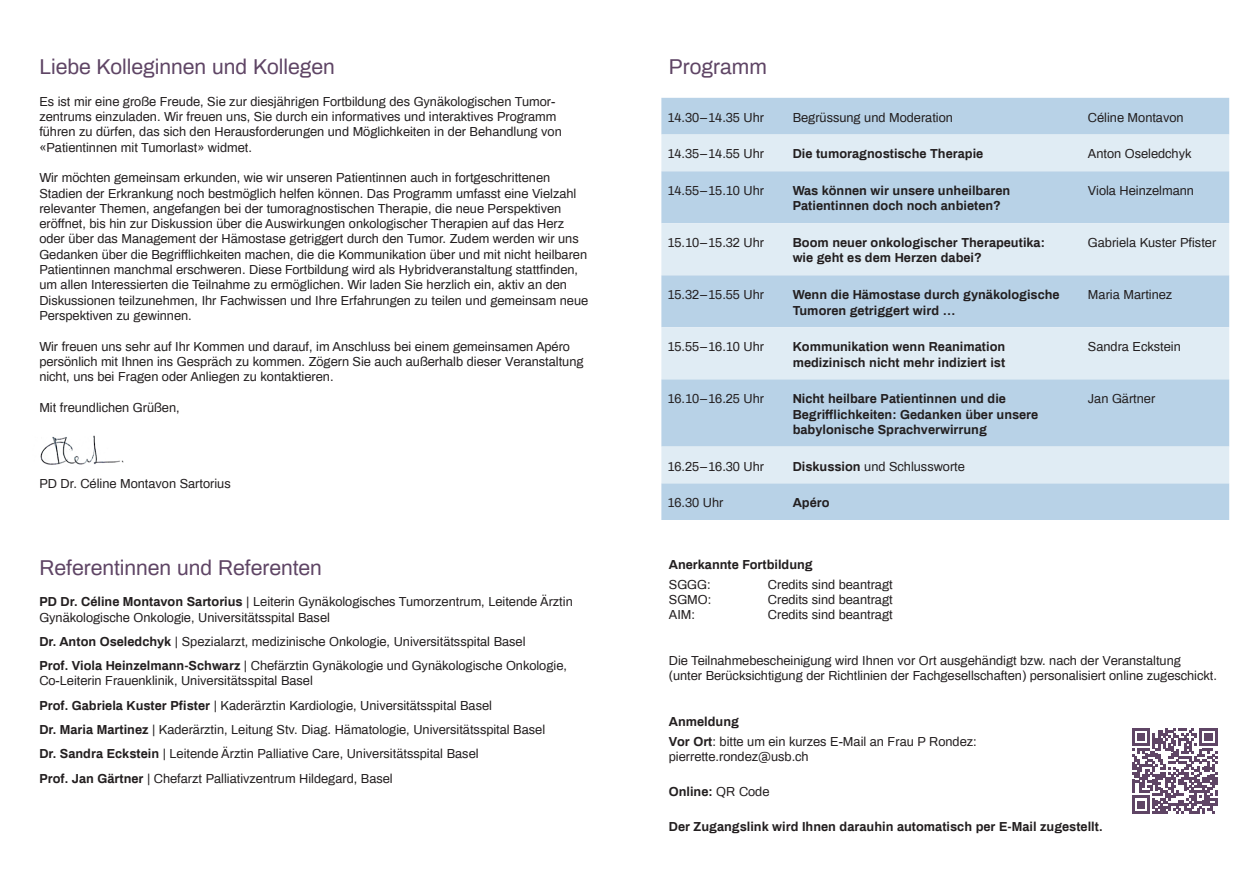
<style>
.page{position:relative;width:1259px;height:893px;background:#fff}
.page>*{position:absolute;margin:0;border:0;box-sizing:border-box;transform-origin:0 0}
.t1{font:21px "Archivo";color:#5f4565}
.t2{font:12.75px/15.3px "Archivo";color:#231f20}
.t3{font:700 12.75px/15.3px "Archivo";color:#231f20}
.s1{font-weight:700}
.s2{font-weight:400}
</style>
<div class="page">
<div style="left:661px;top:98px;width:568px;height:422px;background:#b8d2e7"></div>
<svg style="left:661px;top:135px;width:568px;height:348px;background:#ccdfed"></svg>
<img style="left:40px;top:435px;width:84px;height:30px">
<svg style="left:1132px;top:728px;width:85px;height:86px"></svg>
<p class="t1" style="left:39px;top:52px;width:297px">Liebe Kolleginnen und Kollegen</p>
<p class="t2" style="left:39px;top:93px;width:524px">Es ist mir eine große Freude, Sie zur diesjährigen Fortbildung des Gynäkologischen Tumor&shy;zentrums einzuladen. Wir freuen uns, Sie durch ein informatives und interaktives Programm führen zu dürfen, das sich den Herausforderungen und Möglichkeiten in der Behandlung von «Patientinnen mit Tumorlast» widmet.</p>
<p class="t2" style="left:39px;top:169px;width:550px">Wir möchten gemeinsam erkunden, wie wir unseren Patientinnen auch in fortgeschrittenen Stadien der Erkrankung noch bestmöglich helfen können. Das Programm umfasst eine Vielzahl relevanter Themen, angefangen bei der tumoragnostischen Therapie, die neue Perspektiven eröffnet, bis hin zur Diskussion über die Auswirkungen onkologischer Therapien auf das Herz oder über das Management der Hämostase getriggert durch den Tumor. Zudem werden wir uns Gedanken über die Begrifflichkeiten machen, die die Kommunikation über und mit nicht heilbaren Patientinnen manchmal erschweren. Diese Fortbildung wird als Hybridveranstaltung stattfinden, um allen Interessierten die Teilnahme zu ermöglichen. Wir laden Sie herzlich ein, aktiv an den Diskussionen teilzunehmen, Ihr Fachwissen und Ihre Erfahrungen zu teilen und gemeinsam neue Perspektiven zu gewinnen.</p>
<p class="t2" style="left:39px;top:338px;width:546px">Wir freuen uns sehr auf Ihr Kommen und darauf, im Anschluss bei einem gemeinsamen Apéro persönlich mit Ihnen ins Gespräch zu kommen. Zögern Sie auch außerhalb dieser Veranstaltung nicht, uns bei Fragen oder Anliegen zu kontaktieren.</p>
<p class="t2" style="left:39px;top:399px;width:142px">Mit freundlichen Grüßen,</p>
<p class="t2" style="left:39px;top:475px;width:193px">PD Dr. Céline Montavon Sartorius</p>
<p class="t1" style="left:39px;top:552px;width:284px">Referentinnen und Referenten</p>
<p class="t2" style="left:39px;top:593px;width:535px"><span class="s1">PD Dr. Céline Montavon Sartorius</span> | Leiterin Gynäkologisches Tumorzentrum, Leitende Ärztin<br>Gynäkologische Onkologie, Universitätsspital Basel</p>
<p class="t2" style="left:39px;top:633px;width:488px"><span class="s1">Dr. Anton Oseledchyk</span> | Spezialarzt, medizinische Onkologie, Universitätsspital Basel</p>
<p class="t2" style="left:39px;top:657px;width:529px"><span class="s1">Prof. Viola Heinzelmann-Schwarz</span> | Chefärztin Gynäkologie und Gynäkologische Onkologie,</p>
<p class="t2" style="left:39px;top:672px;width:275px">Co-Leiterin Frauenklinik, Universitätsspital Basel</p>
<p class="t2" style="left:39px;top:697px;width:454px"><span class="s1">Prof. Gabriela Kuster Pfister</span> | Kaderärztin Kardiologie, Universitätsspital Basel</p>
<p class="t2" style="left:39px;top:721px;width:507px"><span class="s1">Dr. Maria Martinez</span> | Kaderärztin, Leitung Stv. Diag. Hämatologie, Universitätsspital Basel</p>
<p class="t2" style="left:39px;top:745px;width:441px"><span class="s1">Dr. Sandra Eckstein</span> | Leitende Ärztin Palliative Care, Universitätsspital Basel</p>
<p class="t2" style="left:39px;top:770px;width:355px"><span class="s1">Prof. Jan Gärtner</span> | Chefarzt Palliativzentrum Hildegard, Basel</p>
<p class="t1" style="left:669px;top:52px;width:100px">Programm</p>
<p class="t2" style="left:667px;top:109px;width:98px">14.30–14.35 Uhr</p>
<p class="t2" style="left:792px;top:109px;width:162px">Begrüssung und Moderation</p>
<p class="t2" style="left:1088px;top:109px;width:97px">Céline Montavon</p>
<p class="t2" style="left:667px;top:146px;width:98px">14.35–14.55 Uhr</p>
<p class="t3" style="left:792px;top:146px;width:192px">Die tumoragnostische Therapie</p>
<p class="t2" style="left:1088px;top:146px;width:105px">Anton Oseledchyk</p>
<p class="t2" style="left:667px;top:182px;width:98px">14.55–15.10 Uhr</p>
<p class="t3" style="left:792px;top:183px;width:219px">Was können wir unsere unheilbaren<br>Patientinnen doch noch anbieten?</p>
<p class="t2" style="left:1088px;top:182px;width:108px">Viola Heinzelmann</p>
<p class="t2" style="left:667px;top:234px;width:98px">15.10–15.32 Uhr</p>
<p class="t3" style="left:792px;top:235px;width:254px">Boom neuer onkologischer Therapeutika: wie geht es dem Herzen dabei?</p>
<p class="t2" style="left:1088px;top:234px;width:130px">Gabriela Kuster Pfister</p>
<p class="t2" style="left:667px;top:286px;width:98px">15.32–15.55 Uhr</p>
<p class="t3" style="left:792px;top:287px;width:268px">Wenn die Hämostase durch gynäkologische<br>Tumoren getriggert wird …</p>
<p class="t2" style="left:1088px;top:286px;width:86px">Maria Martinez</p>
<p class="t2" style="left:667px;top:338px;width:98px">15.55–16.10 Uhr</p>
<p class="t3" style="left:792px;top:339px;width:214px">Kommunikation wenn Reanimation medizinisch nicht mehr indiziert ist</p>
<p class="t2" style="left:1088px;top:338px;width:94px">Sandra Eckstein</p>
<p class="t2" style="left:667px;top:390px;width:98px">16.10–16.25 Uhr</p>
<p class="t3" style="left:792px;top:391px;width:247px">Nicht heilbare Patientinnen und die<br>Begrifflichkeiten: Gedanken über unsere babylonische Sprachverwirrung</p>
<p class="t2" style="left:1088px;top:390px;width:69px">Jan Gärtner</p>
<p class="t2" style="left:667px;top:458px;width:98px">16.25–16.30 Uhr</p>
<p class="t2" style="left:792px;top:458px;width:174px"><span class="s1">Diskussion</span> und Schlussworte</p>
<p class="t2" style="left:667px;top:494px;width:57px">16.30 Uhr</p>
<p class="t3" style="left:792px;top:495px;width:38px">Apéro</p>
<p class="t3" style="left:669px;top:556px;width:145px">Anerkannte Fortbildung</p>
<p class="t2" style="left:669px;top:576px;width:43px">SGGG:</p>
<p class="t2" style="left:768px;top:576px;width:126px">Credits sind beantragt</p>
<p class="t2" style="left:669px;top:591px;width:44px">SGMO:</p>
<p class="t2" style="left:768px;top:591px;width:126px">Credits sind beantragt</p>
<p class="t2" style="left:669px;top:606px;width:28px">AIM:</p>
<p class="t2" style="left:768px;top:606px;width:126px">Credits sind beantragt</p>
<p class="t2" style="left:669px;top:652px;width:513px">Die Teilnahmebescheinigung wird Ihnen vor Ort ausgehändigt bzw. nach der Veranstaltung</p>
<p class="t2" style="left:669px;top:667px;width:549px">(unter Berücksichtigung der Richtlinien der Fachgesellschaften) personalisiert online zugeschickt.</p>
<p class="t3" style="left:669px;top:714px;width:72px">Anmeldung</p>
<p class="t2" style="left:669px;top:733px;width:309px"><span class="s1">Vor Ort</span>: bitte um ein kurzes E-Mail an Frau P Rondez: pierrette.rondez@usb.ch</p>
<p class="t3" style="left:669px;top:783px;width:102px">Online: <span class="s2">QR Code</span></p>
<p class="t3" style="left:669px;top:818px;width:435px">Der Zugangslink wird Ihnen darauhin automatisch per E-Mail zugestellt.</p>
</div>
